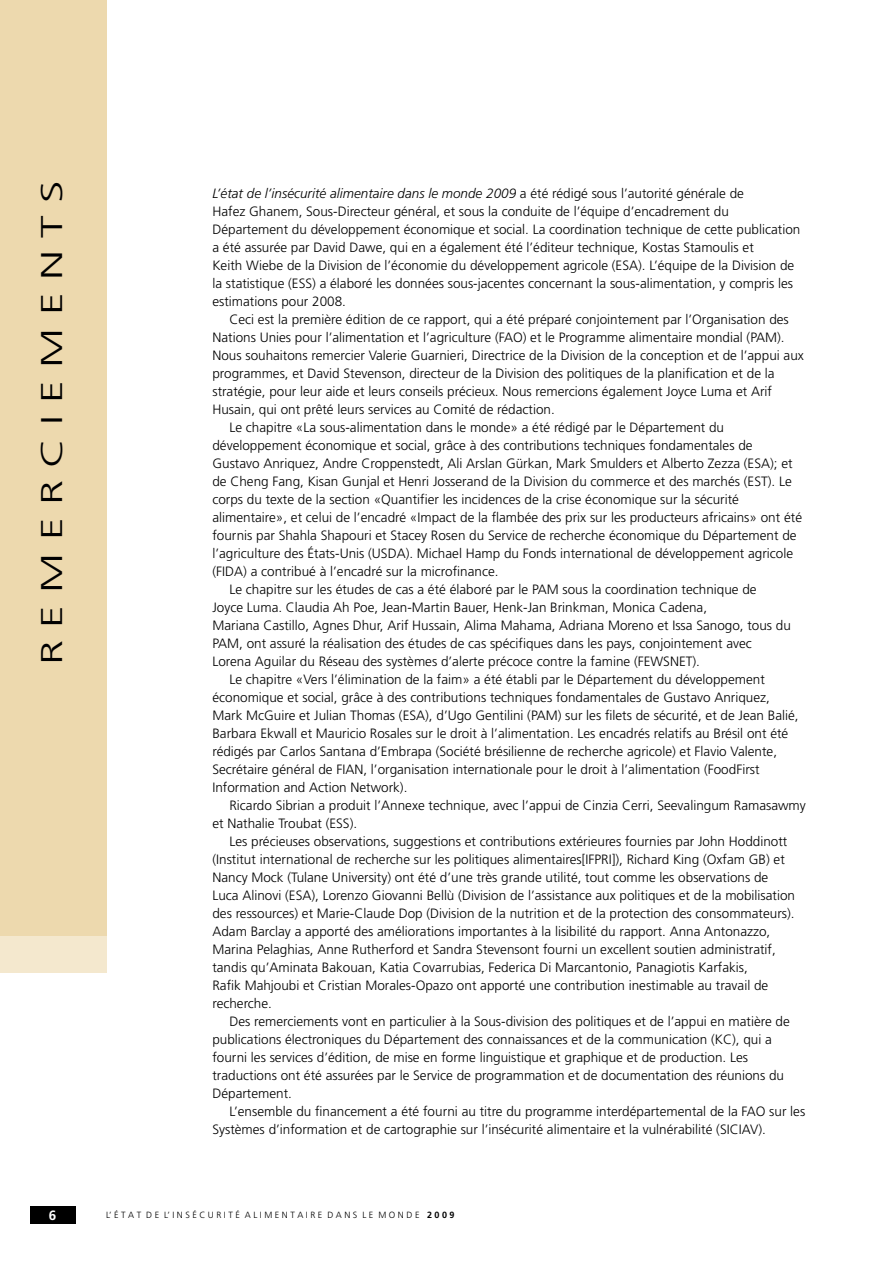
<style>
.page{position:relative;width:893px;height:1263px;background:#fff}
.page>*{position:absolute;margin:0;border:0;box-sizing:border-box;transform-origin:0 0}
.t1{font:300 30px "Frutiger LT Std";color:#000;scale:1.5 1}
.t2{font:300 13.5px/18px "Frutiger LT Std";color:#000}
.t3{font:700 13.5px "Frutiger LT Std";color:#fff}
.t4{font:300 9px "Frutiger LT Std";color:#000}
.s1{font-style:italic}
.s2{font-weight:700}
</style>
<div class="page">
<div style="left:0;top:0;width:106px;height:972px;background:#edd9ae"></div>
<div style="left:0;top:936px;width:106px;height:36px;background:#f4e8ce"></div>
<div style="left:30px;top:1206px;width:45px;height:18px;background:#000"></div>
<h1 class="t1" style="left:39px;top:665px;width:325px;rotate:-90deg">R E M E R C I E M E N T S</h1>
<p class="t2" style="left:212px;top:185px;width:589px"><span class="s1">L’état de l’insécurité alimentaire dans le monde 2009</span> a été rédigé sous l’autorité générale de<br>Hafez Ghanem, Sous-Directeur général, et sous la conduite de l’équipe d’encadrement du Département du développement économique et social. La coordination technique de cette publication a été assurée par David Dawe, qui en a également été l’éditeur technique, Kostas Stamoulis et<br>Keith Wiebe de la Division de l’économie du développement agricole (ESA). L’équipe de la Division de la statistique (ESS) a élaboré les données sous-jacentes concernant la sous-alimentation, y compris les estimations pour 2008.</p>
<p class="t2" style="left:229px;top:311px;width:561px">Ceci est la première édition de ce rapport, qui a été préparé conjointement par l’Organisation des</p>
<p class="t2" style="left:212px;top:329px;width:574px">Nations Unies pour l’alimentation et l’agriculture (FAO) et le Programme alimentaire mondial (PAM).</p>
<p class="t2" style="left:212px;top:347px;width:593px">Nous souhaitons remercier Valerie Guarnieri, Directrice de la Division de la conception et de l’appui aux</p>
<p class="t2" style="left:212px;top:365px;width:564px">programmes, et David Stevenson, directeur de la Division des politiques de la planification et de la</p>
<p class="t2" style="left:212px;top:383px;width:561px">stratégie, pour leur aide et leurs conseils précieux. Nous remercions également Joyce Luma et Arif</p>
<p class="t2" style="left:212px;top:401px;width:344px">Husain, qui ont prêté leurs services au Comité de rédaction.</p>
<p class="t2" style="left:229px;top:419px;width:496px">Le chapitre «La sous-alimentation dans le monde» a été rédigé par le Département du</p>
<p class="t2" style="left:212px;top:437px;width:542px">développement économique et social, grâce à des contributions techniques fondamentales de</p>
<p class="t2" style="left:212px;top:455px;width:582px">Gustavo Anriquez, Andre Croppenstedt, Ali Arslan Gürkan, Mark Smulders et Alberto Zezza (ESA); et</p>
<p class="t2" style="left:212px;top:473px;width:581px">de Cheng Fang, Kisan Gunjal et Henri Josserand de la Division du commerce et des marchés (EST). Le</p>
<p class="t2" style="left:212px;top:491px;width:528px">corps du texte de la section «Quantifier les incidences de la crise économique sur la sécurité</p>
<p class="t2" style="left:212px;top:509px;width:591px">alimentaire», et celui de l’encadré «Impact de la flambée des prix sur les producteurs africains» ont été</p>
<p class="t2" style="left:212px;top:527px;width:586px">fournis par Shahla Shapouri et Stacey Rosen du Service de recherche économique du Département de</p>
<p class="t2" style="left:212px;top:545px;width:582px">l’agriculture des États-Unis (USDA). Michael Hamp du Fonds international de développement agricole</p>
<p class="t2" style="left:212px;top:563px;width:288px">(FIDA) a contribué à l’encadré sur la microfinance.</p>
<p class="t2" style="left:229px;top:581px;width:529px">Le chapitre sur les études de cas a été élaboré par le PAM sous la coordination technique de</p>
<p class="t2" style="left:212px;top:599px;width:496px">Joyce Luma. Claudia Ah Poe, Jean-Martin Bauer, Henk-Jan Brinkman, Monica Cadena,</p>
<p class="t2" style="left:212px;top:617px;width:580px">Mariana Castillo, Agnes Dhur, Arif Hussain, Alima Mahama, Adriana Moreno et Issa Sanogo, tous du</p>
<p class="t2" style="left:212px;top:635px;width:541px">PAM, ont assuré la réalisation des études de cas spécifiques dans les pays, conjointement avec</p>
<p class="t2" style="left:212px;top:653px;width:489px">Lorena Aguilar du Réseau des systèmes d’alerte précoce contre la famine (FEWSNET).</p>
<p class="t2" style="left:229px;top:671px;width:537px">Le chapitre «Vers l’élimination de la faim» a été établi par le Département du développement</p>
<p class="t2" style="left:212px;top:689px;width:559px">économique et social, grâce à des contributions techniques fondamentales de Gustavo Anriquez,</p>
<p class="t2" style="left:212px;top:707px;width:588px">Mark McGuire et Julian Thomas (ESA), d’Ugo Gentilini (PAM) sur les filets de sécurité, et de Jean Balié,</p>
<p class="t2" style="left:212px;top:725px;width:577px">Barbara Ekwall et Mauricio Rosales sur le droit à l’alimentation. Les encadrés relatifs au Brésil ont été</p>
<p class="t2" style="left:212px;top:743px;width:566px">rédigés par Carlos Santana d’Embrapa (Société brésilienne de recherche agricole) et Flavio Valente,</p>
<p class="t2" style="left:212px;top:761px;width:549px">Secrétaire général de FIAN, l’organisation internationale pour le droit à l’alimentation (FoodFirst</p>
<p class="t2" style="left:212px;top:779px;width:197px">Information and Action Network).</p>
<p class="t2" style="left:229px;top:797px;width:578px">Ricardo Sibrian a produit l’Annexe technique, avec l’appui de Cinzia Cerri, Seevalingum Ramasawmy</p>
<p class="t2" style="left:212px;top:815px;width:146px">et Nathalie Troubat (ESS).</p>
<p class="t2" style="left:229px;top:833px;width:559px">Les précieuses observations, suggestions et contributions extérieures fournies par John Hoddinott</p>
<p class="t2" style="left:212px;top:851px;width:574px">(Institut international de recherche sur les politiques alimentaires[IFPRI]), Richard King (Oxfam GB) et</p>
<p class="t2" style="left:212px;top:869px;width:557px">Nancy Mock (Tulane University) ont été d’une très grande utilité, tout comme les observations de</p>
<p class="t2" style="left:212px;top:887px;width:584px">Luca Alinovi (ESA), Lorenzo Giovanni Bellù (Division de l’assistance aux politiques et de la mobilisation</p>
<p class="t2" style="left:212px;top:905px;width:584px">des ressources) et Marie-Claude Dop (Division de la nutrition et de la protection des consommateurs).</p>
<p class="t2" style="left:212px;top:923px;width:559px">Adam Barclay a apporté des améliorations importantes à la lisibilité du rapport. Anna Antonazzo,</p>
<p class="t2" style="left:212px;top:941px;width:565px">Marina Pelaghias, Anne Rutherford et Sandra Stevensont fourni un excellent soutien administratif,</p>
<p class="t2" style="left:212px;top:959px;width:537px">tandis qu’Aminata Bakouan, Katia Covarrubias, Federica Di Marcantonio, Panagiotis Karfakis,</p>
<p class="t2" style="left:212px;top:977px;width:557px">Rafik Mahjoubi et Cristian Morales-Opazo ont apporté une contribution inestimable au travail de</p>
<p class="t2" style="left:212px;top:995px;width:61px">recherche.</p>
<p class="t2" style="left:229px;top:1013px;width:562px">Des remerciements vont en particulier à la Sous-division des politiques et de l’appui en matière de</p>
<p class="t2" style="left:212px;top:1031px;width:561px">publications électroniques du Département des connaissances et de la communication (KC), qui a</p>
<p class="t2" style="left:212px;top:1049px;width:537px">fourni les services d’édition, de mise en forme linguistique et graphique et de production. Les</p>
<p class="t2" style="left:212px;top:1067px;width:573px">traductions ont été assurées par le Service de programmation et de documentation des réunions du</p>
<p class="t2" style="left:212px;top:1085px;width:81px">Département.</p>
<p class="t2" style="left:229px;top:1103px;width:577px">L’ensemble du financement a été fourni au titre du programme interdépartemental de la FAO sur les</p>
<p class="t2" style="left:212px;top:1121px;width:555px">Systèmes d’information et de cartographie sur l’insécurité alimentaire et la vulnérabilité (SICIAV).</p>
<p class="t3" style="left:49px;top:1210px;width:9px">6</p>
<p class="t4" style="left:106px;top:1211px;width:350px">L’ É T A T D E L’ I N S É C U R I T É A L I M E N T A I R E D A N S L E M O N D E <span class="s2">2 0 0 9</span></p>
</div>
